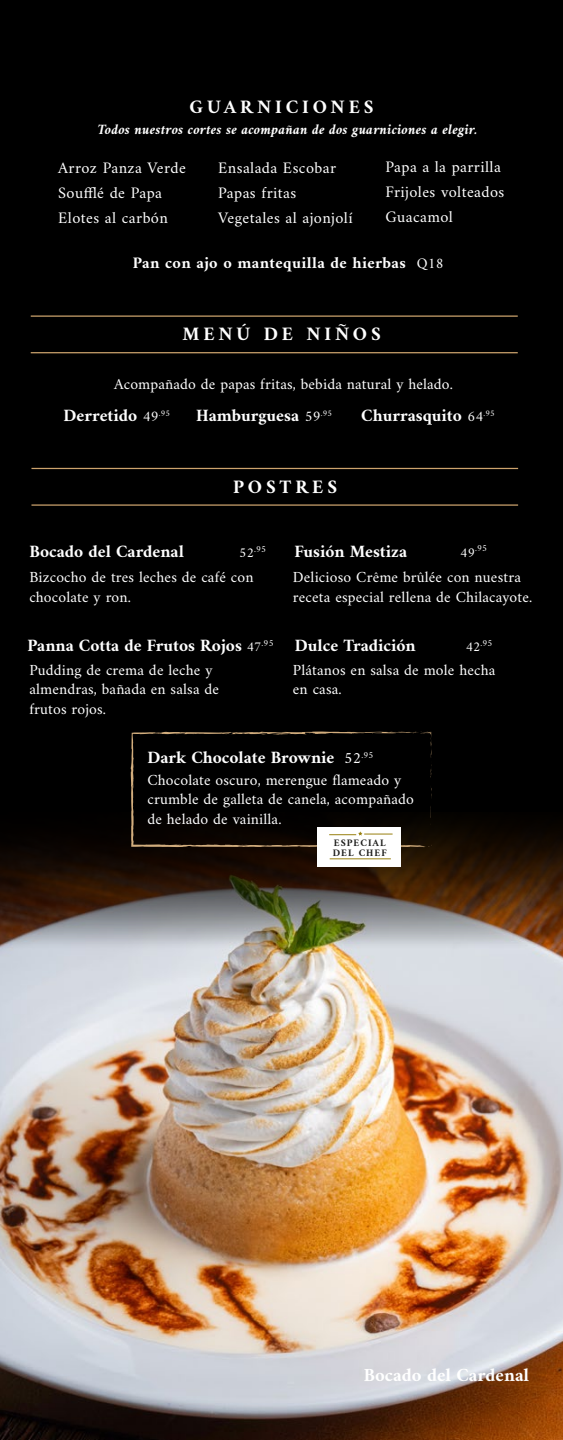
<style>
.page{position:relative;width:563px;height:1440px;background:#fff}
.page>*{position:absolute;margin:0;border:0;box-sizing:border-box;transform-origin:0 0}
.t1{font:700 19.25px "Amiri";letter-spacing:.2em;color:#fff}
.t2{font:700 18.75px "Amiri";color:#fff}
.t3{font:700 17.5px "Amiri";color:#fff}
.t4{font:16.25px/25px "Amiri";letter-spacing:.025em;color:#fff}
.t5{font:700 16.25px "Amiri";letter-spacing:.025em;color:#fff}
.t6{font:15.62px/19.4px "Amiri";letter-spacing:.01em;color:#fff}
.t7{font:italic 700 14.38px "Amiri";letter-spacing:.01em;color:#fff}
.t8{font:700 10px/10.8px "Amiri";letter-spacing:.1em;color:#1d1d1b}
.t9{font:9.25px "Amiri";color:#fff}
.s1{font-weight:400;font-size:14.88px}
.s2{font-size:13.75px}
.s3{font-weight:400;font-size:13.75px}
.s4{font-weight:400;font-size:15.88px}
</style>
<div class="page">
<div style="left:0;top:0;width:562px;height:1440px;background:#000"></div>
<img style="left:0;top:949px;width:562px;height:491px">
<img style="left:0;top:824px;width:562px;height:125px">
<hr style="left:31px;top:315px;width:486px;height:2px;background:#cca36d">
<hr style="left:31px;top:352px;width:486px;height:1px;background:#cca36d">
<hr style="left:31px;top:468px;width:487px;height:1px;background:#cca36d">
<hr style="left:31px;top:504px;width:487px;height:2px;background:#cca36d">
<svg style="left:430px;top:788px;width:2px;height:37px"></svg>
<svg style="left:130px;top:731px;width:297px;height:117px"></svg>
<svg style="left:154px;top:733px;width:6px;height:2px"></svg>
<svg style="left:386px;top:732px;width:46px;height:47px"></svg>
<svg style="left:346px;top:732px;width:20px;height:3px"></svg>
<svg style="left:309px;top:733px;width:6px;height:2px"></svg>
<svg style="left:260px;top:732px;width:7px;height:3px"></svg>
<svg style="left:422px;top:844px;width:10px;height:4px"></svg>
<svg style="left:131px;top:799px;width:3px;height:8px"></svg>
<div style="left:317px;top:827px;width:84px;height:39px;background:#fff"></div>
<svg style="left:329px;top:831px;width:63px;height:5px"></svg>
<hr style="left:329px;top:859px;width:62px;height:1px;background:#988010">
<p class="t1" style="left:189px;top:96px;width:185px">GUARNICIONES</p>
<p class="t7" style="left:97px;top:121px;width:381px">Todos nuestros cortes se acompañan de dos guarniciones a elegir.</p>
<p class="t4" style="left:58px;top:155px;width:129px">Arroz Panza Verde<br>Soufflé de Papa<br>Elotes al carbón</p>
<p class="t4" style="left:218px;top:155px;width:136px">Ensalada Escobar<br>Papas fritas<br>Vegetales al ajonjolí</p>
<p class="t4" style="left:385px;top:154px;width:120px">Papa a la parrilla<br>Frijoles volteados<br>Guacamol</p>
<p class="t5" style="left:133px;top:253px;width:312px">Pan con ajo o mantequilla de hierbas <span class="s1">Q18</span></p>
<p class="t1" style="left:182px;top:322px;width:200px">MENÚ DE NIÑOS</p>
<p class="t6" style="left:114px;top:374px;width:340px">Acompañado de papas fritas, bebida natural y helado.</p>
<p class="t3" style="left:196px;top:405px;width:137px">Hamburguesa <span class="s1">59</span><sup>.95</sup></p>
<p class="t3" style="left:361px;top:405px;width:135px">Churrasquito <span class="s1">64</span><sup>.95</sup></p>
<p class="t3" style="left:64px;top:405px;width:108px">Derretido <span class="s1">49</span><sup>.95</sup></p>
<p class="t1" style="left:233px;top:475px;width:106px">POSTRES</p>
<p class="t3" style="left:30px;top:541px;width:156px">Bocado del Cardenal</p>
<p class="t9" style="left:239px;top:543px;width:28px"><span class="s2">52</span>.95</p>
<p class="t3" style="left:294px;top:540px;width:114px">Fusión Mestiza</p>
<p class="t9" style="left:460px;top:543px;width:28px"><span class="s2">49</span>.95</p>
<p class="t6" style="left:29px;top:567px;width:225px">Bizcocho de tres leches de café con chocolate y ron.</p>
<p class="t6" style="left:293px;top:567px;width:241px">Delicioso Crême brûlée con nuestra receta especial rellena de Chilacayote.</p>
<p class="t3" style="left:28px;top:635px;width:389px">Panna Cotta de Frutos Rojos <span class="s3">47</span><sup>.95</sup> Dulce Tradición</p>
<p class="t9" style="left:465px;top:637px;width:28px"><span class="s2">42</span>.95</p>
<p class="t6" style="left:29px;top:660px;width:191px">Pudding de crema de leche y almendras, bañada en salsa de frutos rojos.</p>
<p class="t6" style="left:293px;top:660px;width:204px">Plátanos en salsa de mole hecha en casa.</p>
<p class="t3" style="left:147px;top:747px;width:227px">Dark Chocolate Brownie <span class="s4">52</span><sup>.95</sup></p>
<p class="t6" style="left:147px;top:770px;width:268px">Chocolate oscuro, merengue flameado y crumble de galleta de canela, acompañado de helado de vainilla.</p>
<p class="t8" style="left:332px;top:837px;width:55px">ESPECIAL<br>DEL CHEF</p>
<p class="t2" style="left:363px;top:1364px;width:167px">Bocado del Cardenal</p>
</div>
